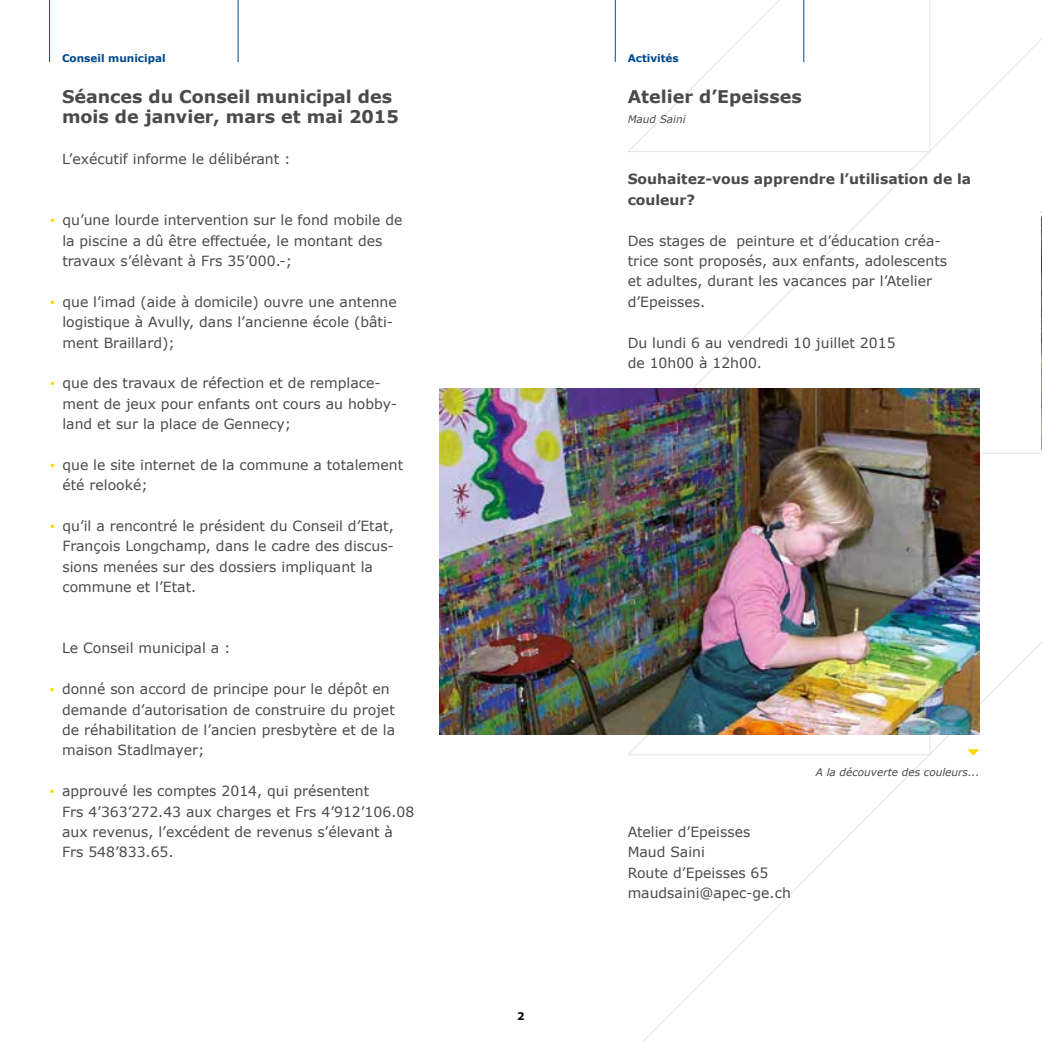
<style>
.page{position:relative;width:1042px;height:1042px;background:#fff}
.page>*{position:absolute;margin:0;border:0;box-sizing:border-box;transform-origin:0 0}
.t1{font:700 17.5px/20.5px "Verdana";color:#4a4a49}
.t2{font:14px/20.3px "Verdana";color:#4a4a49}
.t3{font:700 14px/20.3px "Verdana";color:#4a4a49}
.t4{font:italic 10.5px "Verdana";color:#4a4a49}
.t5{font:700 10.5px "Verdana";color:#00488d}
.t6{font:700 10.5px "Verdana";color:#000}
.s1{color:#ffda00}
</style>
<div class="page">
<svg style="left:627px;top:0;width:303px;height:152px"></svg>
<img style="left:439px;top:388px;width:541px;height:347px">
<img style="left:1041px;top:212px;width:1px;height:237px">
<hr style="left:615px;top:0;width:1px;height:62px;background:#00488d">
<hr style="left:49px;top:0;width:1px;height:62px;background:#00488d">
<hr style="left:803px;top:0;width:1px;height:62px;background:#00488d">
<hr style="left:238px;top:0;width:1px;height:62px;background:#00488d">
<svg style="left:967px;top:749px;width:12px;height:6px"></svg>
<p class="t5" style="left:62px;top:51px;width:105px">Conseil municipal</p>
<p class="t5" style="left:628px;top:51px;width:53px">Activités</p>
<p class="t1" style="left:62px;top:86px;width:338px">Séances du Conseil municipal des mois de janvier, mars et mai 2015</p>
<p class="t1" style="left:628px;top:86px;width:176px">Atelier d’Epeisses</p>
<p class="t4" style="left:628px;top:112px;width:59px">Maud Saini</p>
<p class="t2" style="left:62px;top:149px;width:230px">L’exécutif informe le délibérant :</p>
<p class="t2" style="left:62px;top:210px;width:341px;text-indent:-12px"><span class="s1">▪</span> qu’une lourde intervention sur le fond mobile de la piscine a dû être effectuée, le montant des travaux s’élèvant à Frs 35’000.-;</p>
<p class="t2" style="left:62px;top:291px;width:336px;text-indent:-12px"><span class="s1">▪</span> que l’imad (aide à domicile) ouvre une antenne logistique à Avully, dans l’ancienne école (bâti&shy;ment Braillard);</p>
<p class="t2" style="left:62px;top:373px;width:336px;text-indent:-12px"><span class="s1">▪</span> que des travaux de réfection et de remplace&shy;ment de jeux pour enfants ont cours au hobby&shy;land et sur la place de Gennecy;</p>
<p class="t2" style="left:62px;top:454px;width:342px;text-indent:-12px"><span class="s1">▪</span> que le site internet de la commune a totalement été relooké;</p>
<p class="t2" style="left:62px;top:516px;width:333px;text-indent:-12px"><span class="s1">▪</span> qu’il a rencontré le président du Conseil d’Etat, François Longchamp, dans le cadre des discus&shy;sions menées sur des dossiers impliquant la commune et l’Etat.</p>
<p class="t2" style="left:62px;top:638px;width:170px">Le Conseil municipal a :</p>
<p class="t2" style="left:62px;top:679px;width:334px;text-indent:-12px"><span class="s1">▪</span> donné son accord de principe pour le dépôt en demande d’autorisation de construire du projet de réhabilitation de l’ancien presbytère et de la maison Stadlmayer;</p>
<p class="t2" style="left:62px;top:781px;width:354px;text-indent:-12px"><span class="s1">▪</span> approuvé les comptes 2014, qui présentent<br>Frs 4’363’272.43 aux charges et Frs 4’912’106.08 aux revenus, l’excédent de revenus s’élevant à Frs 548’833.65.</p>
<p class="t3" style="left:628px;top:169px;width:345px">Souhaitez-vous apprendre l’utilisation de la couleur?</p>
<p class="t2" style="left:628px;top:230px;width:321px">Des stages de peinture et d’éducation créa&shy;trice sont proposés, aux enfants, adolescents et adultes, durant les vacances par l’Atelier d’Epeisses.</p>
<p class="t2" style="left:628px;top:332px;width:269px">Du lundi 6 au vendredi 10 juillet 2015 de 10h00 à 12h00.</p>
<p class="t6" style="left:517px;top:1009px;width:9px">2</p>
<p class="t2" style="left:628px;top:821px;width:165px">Atelier d’Epeisses<br>Maud Saini<br>Route d’Epeisses 65 maudsaini@apec-ge.ch</p>
<p class="t4" style="left:816px;top:765px;width:165px">A la découverte des couleurs...</p>
</div>
